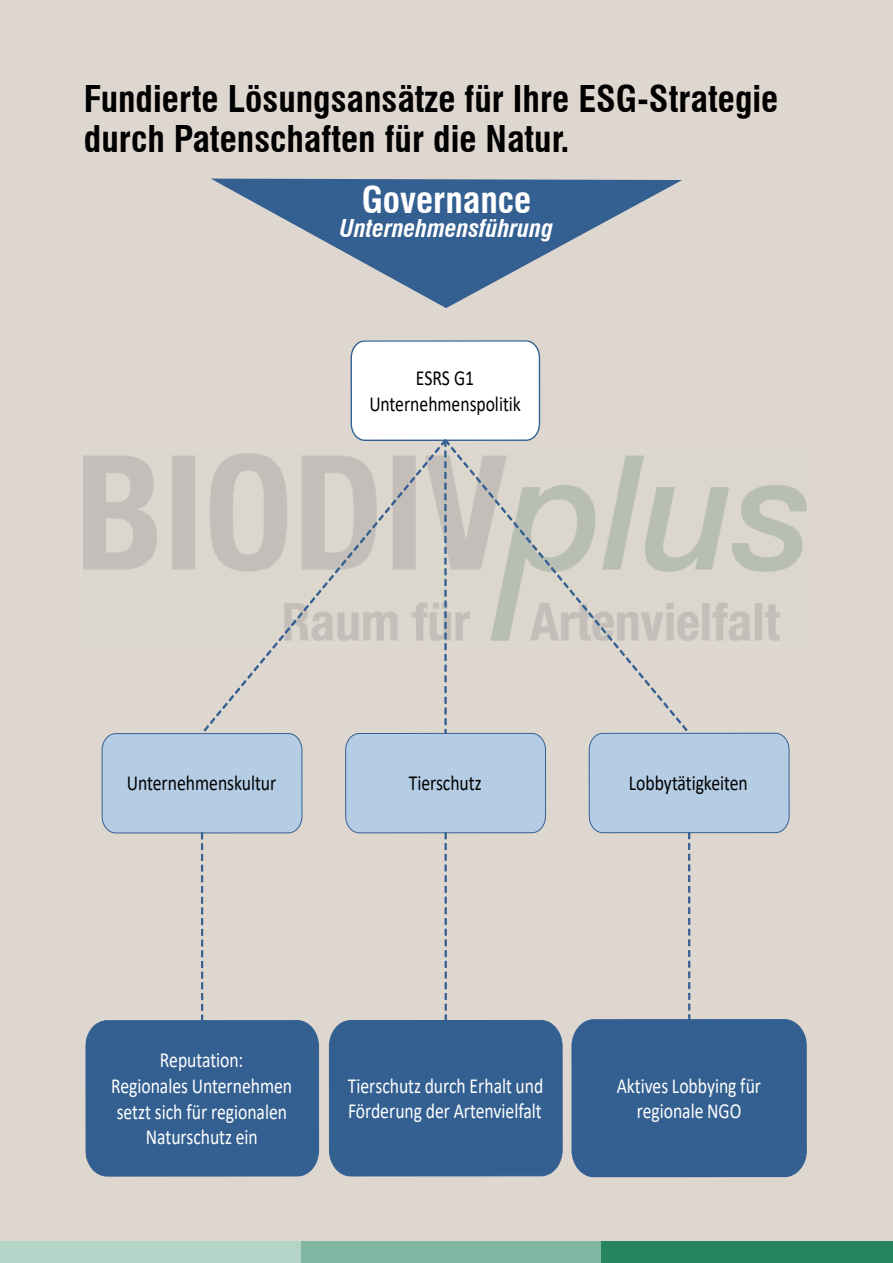
<style>
.page{position:relative;width:893px;height:1263px;background:#ded7d0}
.page>*{position:absolute;margin:0;border:0;box-sizing:border-box;transform-origin:0 0}
.t1{font:700 condensed 36px "Swiss 721 BT";color:#000}
.t2{font:700 condensed 36px "Swiss 721 BT";color:#fff}
.t3{font:italic 700 condensed 24px "Swiss 721 BT";color:#fff}
.t4{font:21.6px "Calibri";letter-spacing:-.005em;color:#fff;scale:.82 1}
.t5{font:21.6px "Calibri";letter-spacing:-.005em;color:#000;scale:.82 1}
</style>
<div class="page">
<div style="left:601px;top:1242px;width:292px;height:21px;background:#268461"></div>
<div style="left:300px;top:1242px;width:301px;height:21px;background:#80b7a2"></div>
<div style="left:0;top:1242px;width:300px;height:21px;background:#b3d4c7"></div>
<svg style="left:211px;top:179px;width:471px;height:129px"></svg>
<img style="left:84px;top:455px;width:722px;height:186px">
<svg style="left:563px;top:455px;width:124px;height:276px"></svg>
<svg style="left:204px;top:453px;width:124px;height:278px"></svg>
<svg style="left:328px;top:340px;width:235px;height:837px"></svg>
<svg style="left:571px;top:732px;width:236px;height:446px"></svg>
<svg style="left:85px;top:733px;width:235px;height:444px"></svg>
<p class="t1" style="left:84px;top:85px;width:696px">Fundierte Lösungsansätze für Ihre ESG-Strategie</p>
<p class="t1" style="left:84px;top:124px;width:487px">durch Patenschaften für die Natur.</p>
<p class="t2" style="left:362px;top:186px;width:171px">Governance</p>
<p class="t3" style="left:340px;top:219px;width:215px">Unternehmensführung</p>
<p class="t5" style="left:416px;top:369px;width:73px">ESRS G1</p>
<p class="t5" style="left:369px;top:395px;width:186px">Unternehmenspolitik</p>
<p class="t5" style="left:127px;top:774px;width:184px">Unternehmenskultur</p>
<p class="t5" style="left:409px;top:774px;width:90px">Tierschutz</p>
<p class="t5" style="left:629px;top:774px;width:147px">Lobbytätigkeiten</p>
<p class="t4" style="left:160px;top:1051px;width:103px">Reputation:</p>
<p class="t4" style="left:111px;top:1077px;width:222px">Regionales Unternehmen</p>
<p class="t4" style="left:117px;top:1102px;width:209px">setzt sich für regionalen</p>
<p class="t4" style="left:146px;top:1128px;width:138px">Naturschutz ein</p>
<p class="t4" style="left:348px;top:1076px;width:240px">Tierschutz durch Erhalt und</p>
<p class="t4" style="left:348px;top:1102px;width:238px">Förderung der Artenvielfalt</p>
<p class="t4" style="left:617px;top:1076px;width:178px">Aktives Lobbying für</p>
<p class="t4" style="left:637px;top:1102px;width:129px">regionale NGO</p>
</div>
